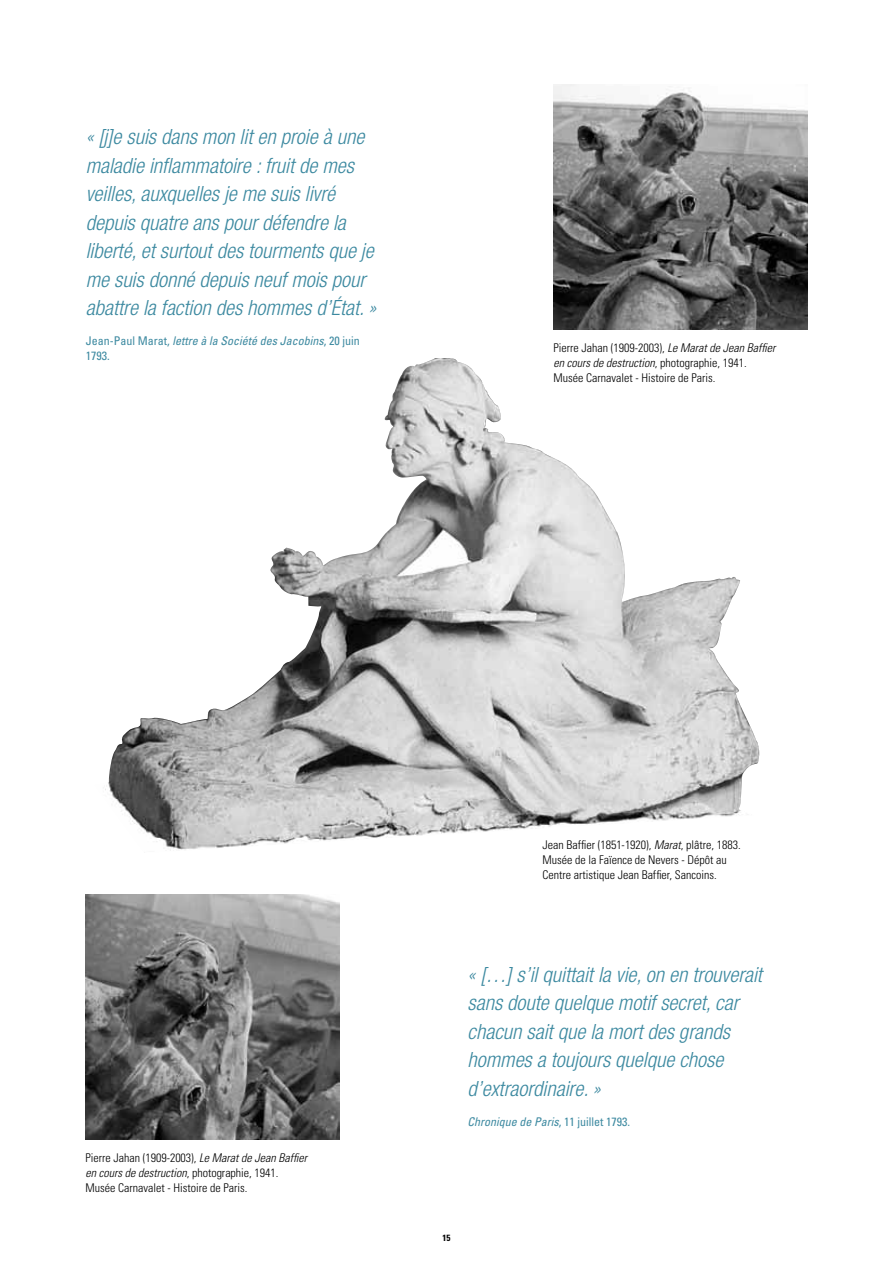
<style>
.page{position:relative;width:893px;height:1263px;background:#fff}
.page>*{position:absolute;margin:0;border:0;box-sizing:border-box;transform-origin:0 0}
.t1{font:italic 300 condensed 21px/28.5px "Helvetica Neue";color:#3c89a0}
.t2{font:300 condensed 12px/15px "Univers";color:#000}
.t3{font:condensed 12px/15px "Univers";color:#3c89a0}
.t4{font:italic condensed 12px "Univers";color:#3c89a0}
.t5{font:700 condensed 9px "Univers";color:#000}
.s1{font-style:italic}
.s2{font-style:normal}
</style>
<div class="page">
<img style="left:105px;top:358px;width:655px;height:493px">
<img style="left:85px;top:894px;width:255px;height:245px">
<img style="left:554px;top:85px;width:254px;height:245px">
<p class="t1" style="left:86px;top:122px;width:292px">« [j]e suis dans mon lit en proie à une maladie inflammatoire : fruit de mes veilles, auxquelles je me suis livré depuis quatre ans pour défendre la liberté, et surtout des tourments que je me suis donné depuis neuf mois pour abattre la faction des hommes d’État. »</p>
<p class="t3" style="left:86px;top:333px;width:275px">Jean-Paul Marat, <span class="s1">lettre à la Société des Jacobins</span>, 20 juin<br>1793.</p>
<p class="t2" style="left:554px;top:340px;width:223px">Pierre Jahan (1909-2003), <span class="s1">Le Marat de Jean Baffier en cours de destruction</span>, photographie, 1941.<br>Musée Carnavalet - Histoire de Paris.</p>
<p class="t2" style="left:85px;top:1150px;width:223px">Pierre Jahan (1909-2003), <span class="s1">Le Marat de Jean Baffier en cours de destruction</span>, photographie, 1941.<br>Musée Carnavalet - Histoire de Paris.</p>
<p class="t2" style="left:542px;top:837px;width:200px">Jean Baffier (1851-1920), <span class="s1">Marat</span>, plâtre, 1883.<br>Musée de la Faïence de Nevers - Dépôt au<br>Centre artistique Jean Baffier, Sancoins.</p>
<p class="t1" style="left:468px;top:960px;width:296px">« […] s’il quittait la vie, on en trouverait sans doute quelque motif secret, car chacun sait que la mort des grands hommes a toujours quelque chose d’extraordinaire. »</p>
<p class="t4" style="left:468px;top:1114px;width:164px">Chronique de Paris<span class="s2">, 11 juillet 1793.</span></p>
<p class="t5" style="left:442px;top:1232px;width:9px">15</p>
</div>
